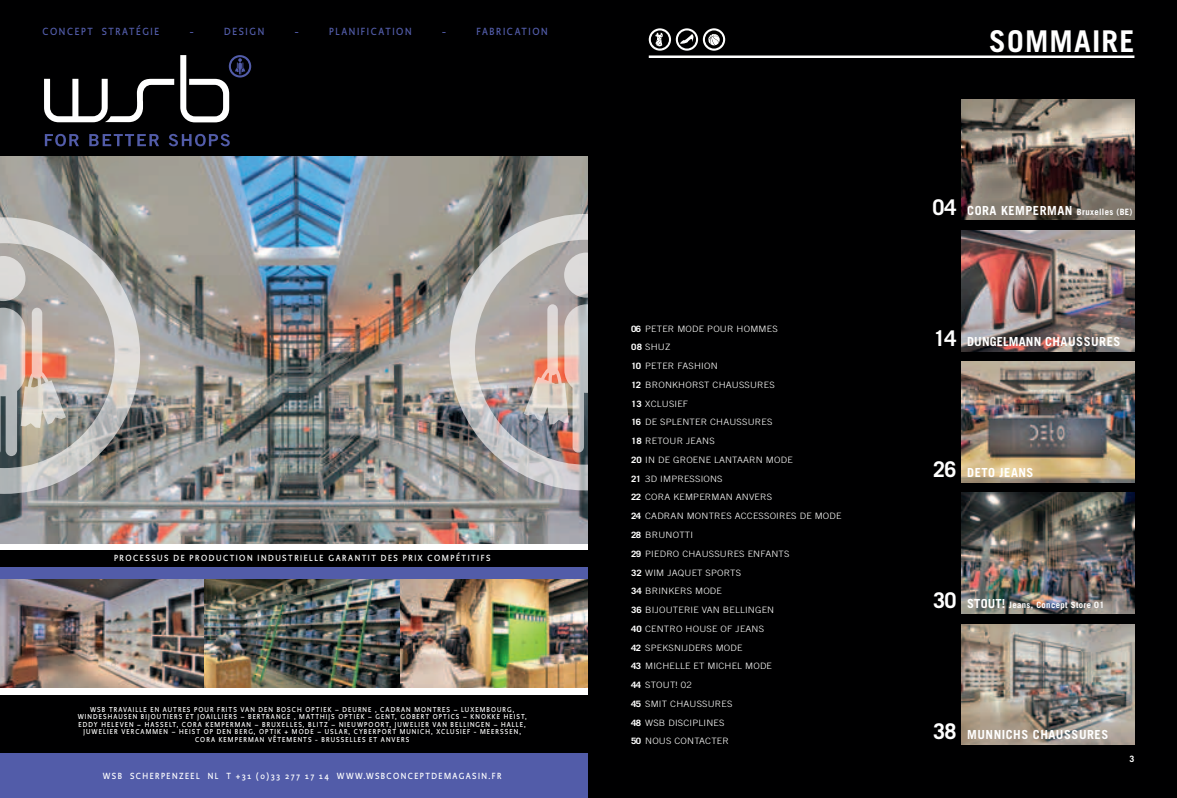
<style>
.page{position:relative;width:1177px;height:798px;background:#fff}
.page>*{position:absolute;margin:0;border:0;box-sizing:border-box;transform-origin:0 0}
.t1{font:700 30px "Trade Gothic";color:#fff}
.t2{font:700 21.62px "Trade Gothic";color:#fff}
.t3{font:700 12.5px "Trade Gothic";letter-spacing:.04em;color:#fff}
.t4{font:500 10.88px "Productus";letter-spacing:.15em;color:#525ca9}
.t5{font:500 9.25px "Productus";letter-spacing:.165em;color:#fff}
.t6{font:300 8.75px/18.8px "Trade Gothic";letter-spacing:.02em;color:#fff;scale:1.1 1}
.t7{font:700 8.75px "Trade Gothic";color:#fff}
.t8{font:500 7.5px/7.5px "Productus";letter-spacing:.14em;color:#fff}
.s1{font-size:21.62px}
.s2{font-size:8.75px}
.s3{font-weight:700}
.s4{font-size:12.5px}
</style>
<div class="page">
<div style="left:588px;top:0;width:588px;height:797px;background:#000001"></div>
<hr style="left:648px;top:55px;width:486px;height:3px;background:#fff">
<img style="left:961px;top:361px;width:173px;height:121px">
<img style="left:961px;top:624px;width:173px;height:120px">
<img style="left:961px;top:230px;width:173px;height:121px">
<img style="left:961px;top:493px;width:173px;height:120px">
<img style="left:961px;top:99px;width:173px;height:121px">
<svg style="left:648px;top:28px;width:77px;height:23px"></svg>
<div style="left:0;top:0;width:596px;height:159px;background:#000001"></div>
<img style="left:0;top:156px;width:588px;height:387px">
<img style="left:0;top:578px;width:588px;height:109px">
<img style="left:449px;top:214px;width:139px;height:276px">
<svg style="left:564px;top:252px;width:24px;height:45px"></svg>
<img style="left:523px;top:304px;width:65px;height:148px">
<svg style="left:0;top:217px;width:140px;height:276px"></svg>
<svg style="left:0;top:256px;width:25px;height:45px"></svg>
<svg style="left:0;top:307px;width:66px;height:149px"></svg>
<svg style="left:44px;top:79px;width:130px;height:43px"></svg>
<svg style="left:180px;top:55px;width:71px;height:67px"></svg>
<svg style="left:45px;top:134px;width:185px;height:12px"></svg>
<div style="left:0;top:752px;width:596px;height:45px;background:#525ca9"></div>
<div style="left:0;top:549px;width:596px;height:17px;background:#000001"></div>
<div style="left:0;top:694px;width:596px;height:58px;background:#000001"></div>
<div style="left:0;top:566px;width:596px;height:12px;background:#525ca9"></div>
<div style="left:588px;top:0;width:33px;height:797px;background:#000001"></div>
<p class="t4" style="left:43px;top:25px;width:118px">CONCEPT STRATÉGIE</p>
<p class="t4" style="left:190px;top:25px;width:5px">-</p>
<p class="t4" style="left:224px;top:25px;width:42px">DESIGN</p>
<p class="t4" style="left:295px;top:25px;width:5px">-</p>
<p class="t4" style="left:329px;top:25px;width:84px">PLANIFICATION</p>
<p class="t4" style="left:442px;top:25px;width:5px">-</p>
<p class="t4" style="left:476px;top:25px;width:73px">FABRICATION</p>
<h1 class="t1" style="left:989px;top:22px;width:101px">SOMMAIRE</h1>
<h3 class="t3" style="left:932px;top:202px;width:201px"><span class="s1">04</span> CORA KEMPERMAN <span class="s2">BRUXELLES (BE)</span></h3>
<p class="t5" style="left:114px;top:552px;width:378px">PROCESSUS DE PRODUCTION INDUSTRIELLE GARANTIT DES PRIX COMPÉTITIFS</p>
<p class="t8" style="left:78px;top:705px;width:450px;text-indent:12px">WSB TRAVAILLE EN AUTRES POUR FRITS VAN DEN BOSCH OPTIEK – DEURNE , CADRAN MONTRES – LUXEMBOURG,<br>WINDESHAUSEN BIJOUTIERS ET JOAILLIERS – BERTRANGE , MATTHIJS OPTIEK – GENT, GOBERT OPTICS – KNOKKE HEIST,<br>EDD</p>
<p class="t8" style="left:83px;top:720px;width:444px;text-indent:10px">Y HELEVEN – HASSELT, CORA KEMPERMAN – BRUXELLES, BLITZ – NIEUWPOORT, JUWELIER VAN BELLINGEN – HALLE,<br>JUWELIER VERCAMMEN – HEIST OP DEN BERG, OPTIK + MODE – USLAR, CYBERPORT MUNICH, XCLUSIEF</p>
<p class="t8" style="left:474px;top:727px;width:12px">- MEERSSEN</p>
<p class="t8" style="left:519px;top:727px;width:3px">,</p>
<p class="t8" style="left:195px;top:735px;width:11px">CORA</p>
<p class="t8" style="left:219px;top:735px;width:6px">KEMPERMAN</p>
<p class="t8" style="left:268px;top:735px;width:16px">VÊTEMENTS</p>
<p class="t8" style="left:315px;top:735px;width:12px">- BRUSSELLES</p>
<p class="t8" style="left:369px;top:735px;width:18px">ET ANVERS</p>
<p class="t6" style="left:631px;top:319px;width:19px"><span class="s3">06</span> PETER</p>
<p class="t6" style="left:677px;top:319px;width:7px">MODE</p>
<p class="t6" style="left:707px;top:319px;width:7px">POUR</p>
<p class="t6" style="left:736px;top:319px;width:8px">HOMMES</p>
<p class="t6" style="left:631px;top:337px;width:20px"><span class="s3">08</span> SHU</p>
<p class="t6" style="left:631px;top:337px;width:80px;text-indent:34px">Z<br><span class="s3">10</span> PETER FASHION<br><span class="s3">12</span> BRON</p>
<p class="t6" style="left:672px;top:375px;width:12px">KHORST</p>
<p class="t6" style="left:712px;top:375px;width:7px">CHAUSSURES</p>
<p class="t6" style="left:631px;top:394px;width:193px"><span class="s3">13</span> XCLUSIEF<br><span class="s3">16</span> DE SPLENTER CHAUSSURES<br><span class="s3">18</span> RETOUR JEANS<br><span class="s3">20</span> IN DE GROENE LANTAARN MODE<br><span class="s3">21</span> 3D IMPRESSIONS<br><span class="s3">22</span> CORA KEMPERMAN ANVERS<br><span class="s3">24</span> CADRAN MONTRES ACCESSOIRES DE MODE<br><span class="s3">28</span> B RUNOTTI<br><span class="s3">29</span> PIEDRO CHAUSSURES ENFANTS<br><span class="s3">32</span> WIM JAQUET SPORTS<br><span class="s3">34</span> BRIN</p>
<p class="t6" style="left:631px;top:581px;width:132px;text-indent:64px">MODE<br><span class="s3">36</span> B IJOUTERIE VAN B ELLINGEN<br><span class="s3">40</span> CENTRO HOUSE OF JEANS<br><span class="s3">42</span> SPE</p>
<p class="t6" style="left:668px;top:581px;width:12px">KERS</p>
<p class="t6" style="left:662px;top:637px;width:12px">KSNIJDERS</p>
<p class="t6" style="left:715px;top:637px;width:7px">MODE</p>
<p class="t6" style="left:631px;top:656px;width:15px"><span class="s3">43</span> MICHELLE</p>
<p class="t6" style="left:693px;top:656px;width:19px">ET MICHEL</p>
<p class="t6" style="left:745px;top:656px;width:7px">MODE</p>
<p class="t6" style="left:631px;top:675px;width:57px"><span class="s3">44</span> STOUT! 02<br><span class="s3">45</span> SMIT</p>
<p class="t6" style="left:631px;top:694px;width:86px;text-indent:39px">CHAUSSURES<br><span class="s3">48</span> WSB DISCIPLINES<br><span class="s3">50</span> NOUS</p>
<p class="t6" style="left:674px;top:731px;width:7px">CONTACTER</p>
<h2 class="t2" style="left:933px;top:324px;width:24px">14</h2>
<h3 class="t3" style="left:967px;top:333px;width:155px">DUNGELMANN CHAUSSURES</h3>
<h3 class="t3" style="left:933px;top:464px;width:102px"><span class="s1">26</span> DETO JEANS</h3>
<h2 class="t2" style="left:933px;top:587px;width:25px">30</h2>
<p class="t7" style="left:967px;top:599px;width:139px"><span class="s4">STOUT!</span> JEANS, CONCEPT STORE 01</p>
<h3 class="t3" style="left:933px;top:727px;width:177px"><span class="s1">38</span> MUNNICHS CHAUSSURES</h3>
<p class="t7" style="left:1129px;top:753px;width:6px">3</p>
<p class="t5" style="left:103px;top:770px;width:15px">WSB</p>
<p class="t5" style="left:130px;top:770px;width:84px">SCHERPENZEEL NL</p>
<p class="t5" style="left:226px;top:770px;width:194px">T +31 (0)33 277 17 14 WWW.WSB CON CEPT</p>
<p class="t5" style="left:431px;top:770px;width:15px">DEMAGASIN</p>
<p class="t5" style="left:488px;top:770px;width:9px">.FR</p>
</div>
